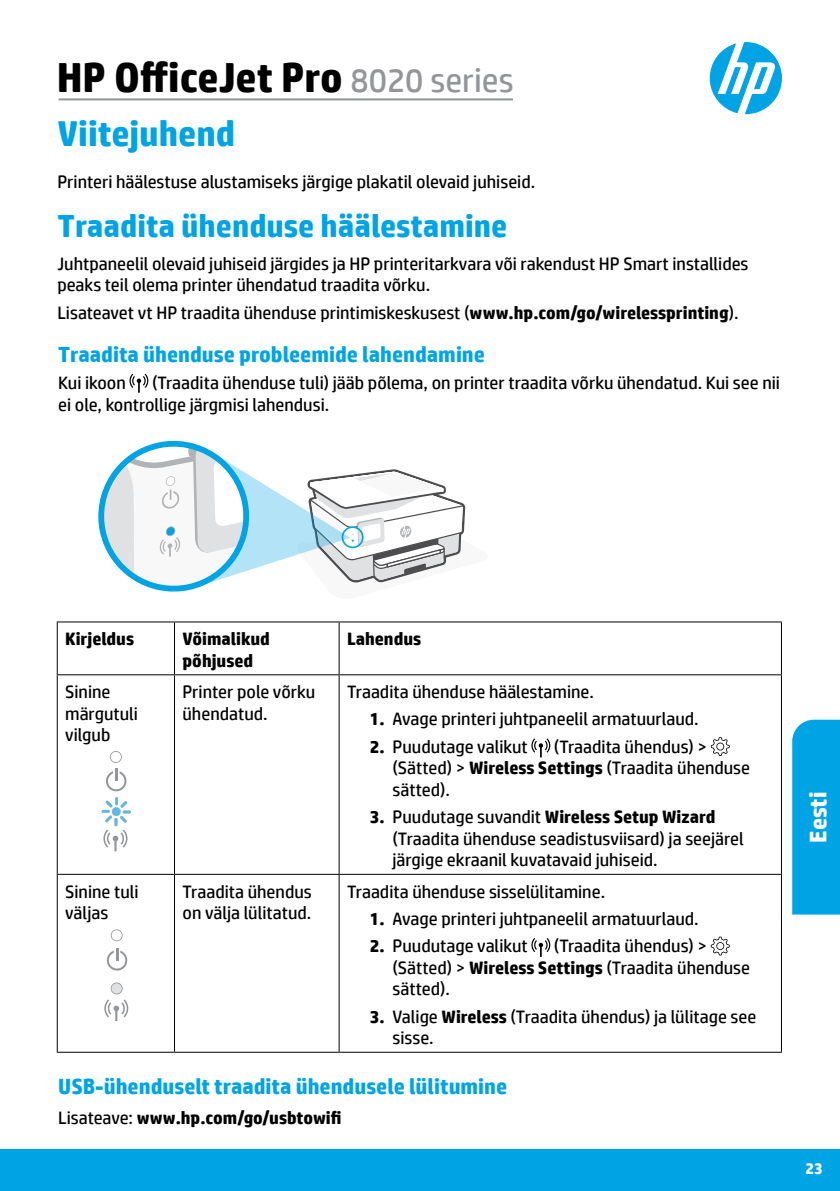
<style>
.page{position:relative;width:840px;height:1191px;background:#fff}
.page>*{position:absolute;margin:0;border:0;box-sizing:border-box;transform-origin:0 0}
.t1{font:700 42px "HP Simplified";color:#000}
.t2{font:700 36px "HP Simplified";color:#00a4e4}
.t3{font:700 32px "HP Simplified";color:#00a4e4}
.t4{font:700 24px "HP Simplified";letter-spacing:-.005em;color:#fff}
.t5{font:700 22px "HP Simplified";color:#00a4e4}
.t6{font:18px/21.6px "HP Simplified";color:#000}
.t7{font:700 18px/21.6px "HP Simplified";color:#000}
.t8{font:700 16px "HP Simplified";color:#fff}
.s1{font-weight:400;font-size:34px;color:#939598}
.s2{font-weight:700}
.s3{font-weight:400}
</style>
<div class="page">
<hr style="left:59px;top:98px;width:453px;height:2px;background:#939598">
<svg style="left:709px;top:42px;width:72px;height:72px"></svg>
<div style="left:792px;top:719px;width:47px;height:195px;background:#00a4e4"></div>
<hr style="left:57px;top:675px;width:1px;height:199px;background:#000">
<hr style="left:174px;top:675px;width:1px;height:199px;background:#000">
<hr style="left:338px;top:675px;width:1px;height:199px;background:#000">
<hr style="left:780px;top:675px;width:1px;height:199px;background:#000">
<hr style="left:57px;top:874px;width:117px;height:1px;background:#000">
<hr style="left:57px;top:875px;width:1px;height:176px;background:#000">
<hr style="left:174px;top:874px;width:165px;height:1px;background:#000">
<hr style="left:174px;top:875px;width:1px;height:176px;background:#000">
<hr style="left:339px;top:874px;width:442px;height:1px;background:#000">
<hr style="left:338px;top:875px;width:1px;height:176px;background:#000">
<hr style="left:780px;top:875px;width:1px;height:176px;background:#000">
<hr style="left:57px;top:1051px;width:117px;height:1px;background:#000">
<hr style="left:174px;top:1051px;width:165px;height:1px;background:#000">
<hr style="left:339px;top:1051px;width:442px;height:1px;background:#000">
<hr style="left:57px;top:621px;width:117px;height:1px;background:#000">
<hr style="left:57px;top:622px;width:1px;height:52px;background:#000">
<hr style="left:174px;top:621px;width:165px;height:1px;background:#000">
<hr style="left:174px;top:622px;width:1px;height:52px;background:#000">
<hr style="left:339px;top:621px;width:442px;height:1px;background:#000">
<hr style="left:338px;top:622px;width:1px;height:52px;background:#000">
<hr style="left:780px;top:622px;width:1px;height:52px;background:#000">
<hr style="left:57px;top:674px;width:117px;height:1px;background:#000">
<hr style="left:174px;top:674px;width:165px;height:1px;background:#000">
<hr style="left:339px;top:674px;width:442px;height:1px;background:#000">
<svg style="left:531px;top:738px;width:19px;height:19px"></svg>
<svg style="left:710px;top:737px;width:19px;height:19px"></svg>
<svg style="left:531px;top:938px;width:19px;height:19px"></svg>
<svg style="left:710px;top:936px;width:19px;height:19px"></svg>
<svg style="left:129px;top:374px;width:19px;height:19px"></svg>
<div style="left:0;top:1149px;width:839px;height:42px;background:#00a4e4"></div>
<svg style="left:98px;top:440px;width:368px;height:152px"></svg>
<svg style="left:106px;top:769px;width:20px;height:22px"></svg>
<svg style="left:110px;top:751px;width:12px;height:12px"></svg>
<svg style="left:101px;top:797px;width:30px;height:54px"></svg>
<svg style="left:107px;top:948px;width:20px;height:22px"></svg>
<svg style="left:111px;top:929px;width:12px;height:12px"></svg>
<svg style="left:104px;top:982px;width:24px;height:39px"></svg>
<h1 class="t1" style="left:57px;top:50px;width:458px">HP OfficeJet Pro <span class="s1">8020 series</span></h1>
<h2 class="t2" style="left:57px;top:110px;width:179px">Viitejuhend</h2>
<p class="t6" style="left:57px;top:171px;width:479px">Printeri häälestuse alustamiseks järgige plakatil olevaid juhiseid.</p>
<h3 class="t3" style="left:57px;top:205px;width:451px">Traadita ühenduse häälestamine</h3>
<p class="t6" style="left:57px;top:252px;width:692px">Juhtpaneelil olevaid juhiseid järgides ja HP printeritarkvara või rakendust HP Smart installides peaks teil olema printer ühendatud traadita võrku.</p>
<p class="t6" style="left:57px;top:301px;width:682px">Lisateavet vt HP traadita ühenduse printimiskeskusest (<span class="s2">www.hp.com/go/wirelessprinting</span>).</p>
<p class="t5" style="left:58px;top:340px;width:428px">Traadita ühenduse probleemide lahendamine</p>
<p class="t6" style="left:58px;top:372px;width:69px">Kui ikoon</p>
<p class="t6" style="left:58px;top:372px;width:722px;text-indent:94px">(Traadita ühenduse tuli) jääb põlema, on printer traadita võrku ühendatud. Kui see nii ei ole, kontrollige järgmisi lahendusi.</p>
<p class="t7" style="left:65px;top:628px;width:70px">Kirjeldus</p>
<p class="t7" style="left:182px;top:628px;width:89px">Võimalikud põhjused</p>
<p class="t7" style="left:347px;top:628px;width:76px">Lahendus</p>
<p class="t6" style="left:65px;top:681px;width:74px">Sinine märgutuli vilgub</p>
<p class="t6" style="left:182px;top:681px;width:134px">Printer pole võrku ühendatud.</p>
<p class="t6" style="left:347px;top:681px;width:248px">Traadita ühenduse häälestamine.</p>
<p class="t6" style="left:369px;top:708px;width:330px"><span class="s2">1.</span> Avage printeri juhtpaneelil armatuurlaud.</p>
<p class="t6" style="left:369px;top:735px;width:159px"><span class="s2">2.</span> Puudutage valikut</p>
<p class="t6" style="left:392px;top:735px;width:359px;text-indent:161px">(Traadita ühendus) &gt; (Sätted) &gt; <span class="s2">Wireless Settings</span> (Traadita ühenduse sätted).</p>
<p class="t6" style="left:392px;top:806px;width:353px;text-indent:-23px"><span class="s2">3.</span> Puudutage suvandit <span class="s2">Wireless Setup Wizard </span>(Traadita ühenduse seadistusviisard) ja seejärel järgige ekraanil kuvatavaid juhiseid.</p>
<p class="t6" style="left:65px;top:880px;width:75px">Sinine tuli väljas</p>
<p class="t6" style="left:182px;top:880px;width:131px">Traadita ühendus on välja lülitatud.</p>
<p class="t6" style="left:347px;top:880px;width:259px">Traadita ühenduse sisselülitamine.</p>
<p class="t6" style="left:369px;top:907px;width:330px"><span class="s2">1.</span> Avage printeri juhtpaneelil armatuurlaud.</p>
<p class="t6" style="left:369px;top:935px;width:159px"><span class="s2">2.</span> Puudutage valikut</p>
<p class="t6" style="left:392px;top:935px;width:359px;text-indent:161px">(Traadita ühendus) &gt; (Sätted) &gt; <span class="s2">Wireless Settings</span> (Traadita ühenduse sätted).</p>
<p class="t6" style="left:392px;top:1005px;width:365px;text-indent:-23px"><span class="s2">3.</span> Valige <span class="s2">Wireless</span> (Traadita ühendus) ja lülitage see sisse.</p>
<p class="t5" style="left:58px;top:1072px;width:450px">USB-ühenduselt traadita ühendusele lülitumine</p>
<p class="t7" style="left:58px;top:1107px;width:284px"><span class="s3">Lisateave:</span> www.hp.com/go/usbtowifi</p>
<h3 class="t4" style="left:802px;top:842px;width:52px;rotate:-90deg">Eesti</h3>
<p class="t8" style="left:805px;top:1157px;width:19px">23</p>
</div>
